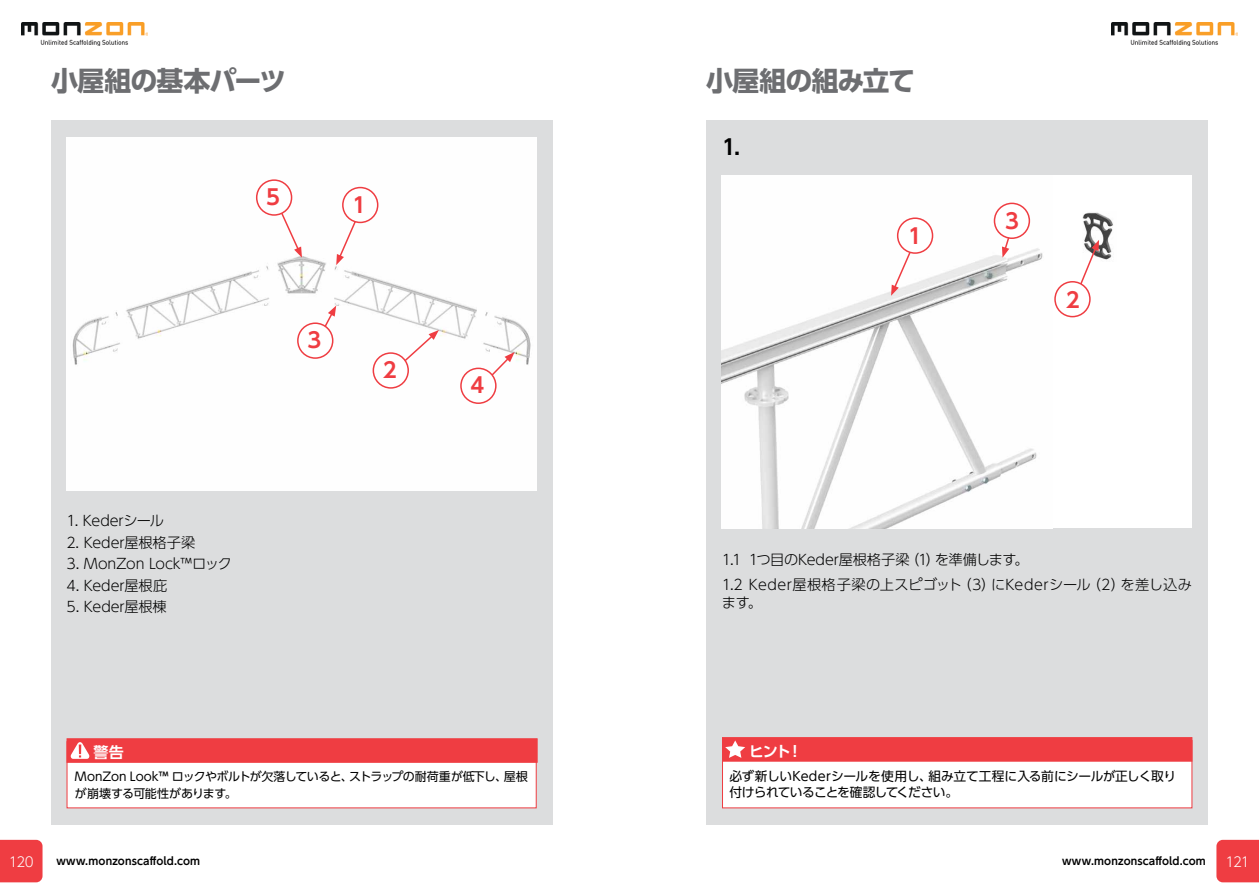
<style>
.page{position:relative;width:1259px;height:893px;background:#fff}
.page>*{position:absolute;margin:0;border:0;box-sizing:border-box;transform-origin:0 0}
.t1{font:700 27px "UD Shin Go Pr 6 N";letter-spacing:-.04em;color:#6d6e71}
.t2{font:700 21px "UD Shin Go Pr 6 N De";color:#ef3d42}
.t3{font:700 21px "UD Shin Go Pr 6 N De";color:#000}
.t4{font:700 15px "UD Shin Go Pr 6 N De";color:#fff}
.t5{font:300 14.25px/25.8px "UD Shin Go Pr 6 N";letter-spacing:-.005em;color:#000}
.t6{font:300 14.25px "UD Shin Go Pr 6 N";letter-spacing:-.04em;color:#000}
.t7{font:300 13.5px "UD Shin Go Pr 6 N";letter-spacing:-.095em;color:#fff}
.t8{font:12.75px/16.5px "UD Shin Go Pr 6 N";letter-spacing:-.035em;color:#000}
.t9{font:12px/16.5px "UD Shin Go Pr 6 N";letter-spacing:-.035em;color:#000}
.t10{font:700 10.5px "UD Shin Go Pr 6 N De";letter-spacing:.015em;color:#000}
</style>
<div class="page">
<div style="left:706px;top:120px;width:502px;height:705px;background:#dcddde"></div>
<div style="left:722px;top:176px;width:470px;height:352px;background:#fff"></div>
<img style="left:722px;top:202px;width:321px;height:326px">
<img style="left:1082px;top:212px;width:31px;height:48px">
<div style="left:0;top:840px;width:43px;height:42px;background:#ef3d42"></div>
<div style="left:1216px;top:840px;width:43px;height:42px;background:#ef3d42"></div>
<img style="left:21px;top:22px;width:126px;height:23px">
<img style="left:1111px;top:22px;width:126px;height:23px">
<div style="left:51px;top:120px;width:502px;height:705px;background:#dcddde"></div>
<div style="left:67px;top:137px;width:470px;height:353px;background:#fefefe"></div>
<div style="left:722px;top:740px;width:470px;height:68px;background:#fff"></div>
<div style="left:722px;top:737px;width:470px;height:25px;background:#ef3d42;border:1px solid #ef3d42"></div>
<svg style="left:725px;top:740px;width:20px;height:18px"></svg>
<svg style="left:336px;top:205px;width:28px;height:60px"></svg>
<div style="left:343px;top:188px;width:35px;height:34px;background:#fff;border-radius:50%"></div>
<div style="left:342px;top:187px;width:36px;height:36px;border:2px solid #ef3d42;border-radius:50%"></div>
<svg style="left:891px;top:236px;width:27px;height:60px"></svg>
<div style="left:897px;top:218px;width:35px;height:35px;background:#fff;border-radius:50%"></div>
<div style="left:897px;top:217px;width:36px;height:37px;border:2px solid #ef3d42;border-radius:50%"></div>
<svg style="left:1076px;top:240px;width:23px;height:63px"></svg>
<div style="left:1055px;top:282px;width:35px;height:35px;background:#fff;border-radius:50%"></div>
<div style="left:1054px;top:281px;width:36px;height:36px;border:2px solid #ef3d42;border-radius:50%"></div>
<svg style="left:1002px;top:237px;width:13px;height:21px"></svg>
<div style="left:994px;top:203px;width:35px;height:35px;background:#fff;border-radius:50%"></div>
<div style="left:993px;top:203px;width:37px;height:36px;border:2px solid #ef3d42;border-radius:50%"></div>
<svg style="left:273px;top:197px;width:29px;height:61px"></svg>
<div style="left:257px;top:180px;width:34px;height:35px;background:#fff;border-radius:50%"></div>
<div style="left:256px;top:179px;width:36px;height:37px;border:2px solid #ef3d42;border-radius:50%"></div>
<svg style="left:315px;top:306px;width:21px;height:39px"></svg>
<div style="left:298px;top:323px;width:35px;height:35px;background:#fff;border-radius:50%"></div>
<div style="left:297px;top:322px;width:36px;height:37px;border:2px solid #ef3d42;border-radius:50%"></div>
<svg style="left:390px;top:330px;width:49px;height:44px;background:#fdf3f3"></svg>
<div style="left:373px;top:353px;width:35px;height:35px;background:#fff;border-radius:50%"></div>
<div style="left:372px;top:352px;width:37px;height:37px;border:2px solid #ef3d42;border-radius:50%"></div>
<svg style="left:478px;top:352px;width:36px;height:38px"></svg>
<div style="left:461px;top:368px;width:35px;height:35px;background:#fff;border-radius:50%"></div>
<div style="left:460px;top:368px;width:36px;height:36px;border:2px solid #ef3d42;border-radius:50%"></div>
<div style="left:67px;top:741px;width:470px;height:67px;background:#fff"></div>
<div style="left:67px;top:738px;width:470px;height:25px;background:#ef3d42;border:1px solid #ef3d42"></div>
<svg style="left:71px;top:742px;width:18px;height:17px"></svg>
<h1 class="t1" style="left:51px;top:58px;width:237px">小屋組の基本パーツ</h1>
<h1 class="t1" style="left:706px;top:58px;width:210px">小屋組の組み立て</h1>
<h2 class="t2" style="left:266px;top:180px;width:15px">5</h2>
<h2 class="t2" style="left:352px;top:187px;width:15px">1</h2>
<h2 class="t2" style="left:307px;top:323px;width:15px">3</h2>
<h2 class="t2" style="left:383px;top:353px;width:15px">2</h2>
<p class="t6" style="left:67px;top:509px;width:99px">1. Kederシール</p>
<p class="t5" style="left:67px;top:529px;width:130px">2. Keder屋根格子梁</p>
<p class="t5" style="left:67px;top:550px;width:167px">3. MonZon Lock™ロック</p>
<p class="t5" style="left:67px;top:572px;width:102px">4. Keder屋根庇</p>
<p class="t5" style="left:67px;top:593px;width:102px">5. Keder屋根棟</p>
<p class="t4" style="left:94px;top:740px;width:32px">警告</p>
<h2 class="t2" style="left:470px;top:368px;width:15px">4</h2>
<p class="t9" style="left:75px;top:768px;width:454px">MonZon Look™ ロックやボルトが欠落していると、ストラップの耐荷重が低下し、屋根が崩壊する可能性があります。</p>
<h2 class="t3" style="left:722px;top:130px;width:20px">1.</h2>
<h2 class="t2" style="left:908px;top:219px;width:15px">1</h2>
<h2 class="t2" style="left:1005px;top:204px;width:15px">3</h2>
<h2 class="t2" style="left:1065px;top:283px;width:15px">2</h2>
<p class="t5" style="left:722px;top:546px;width:472px">1.1 1つ目のKeder屋根格子梁（1）を準備します。<br>1.2 Keder屋根格子梁の上スピゴット（3）にKederシール（2）を差し込み</p>
<p class="t5" style="left:722px;top:589px;width:42px">ます。</p>
<p class="t4" style="left:749px;top:739px;width:55px">ヒント！</p>
<p class="t8" style="left:729px;top:767px;width:448px">必ず新しいKederシールを使用し、組み立て工程に入る前にシールが正しく取り付けられていることを確認してください。</p>
<p class="t7" style="left:9px;top:851px;width:26px">120</p>
<p class="t10" style="left:56px;top:853px;width:145px">www.monzonscaffold.com</p>
<p class="t10" style="left:1062px;top:853px;width:145px">www.monzonscaffold.com</p>
<p class="t7" style="left:1225px;top:851px;width:26px">121</p>
</div>
